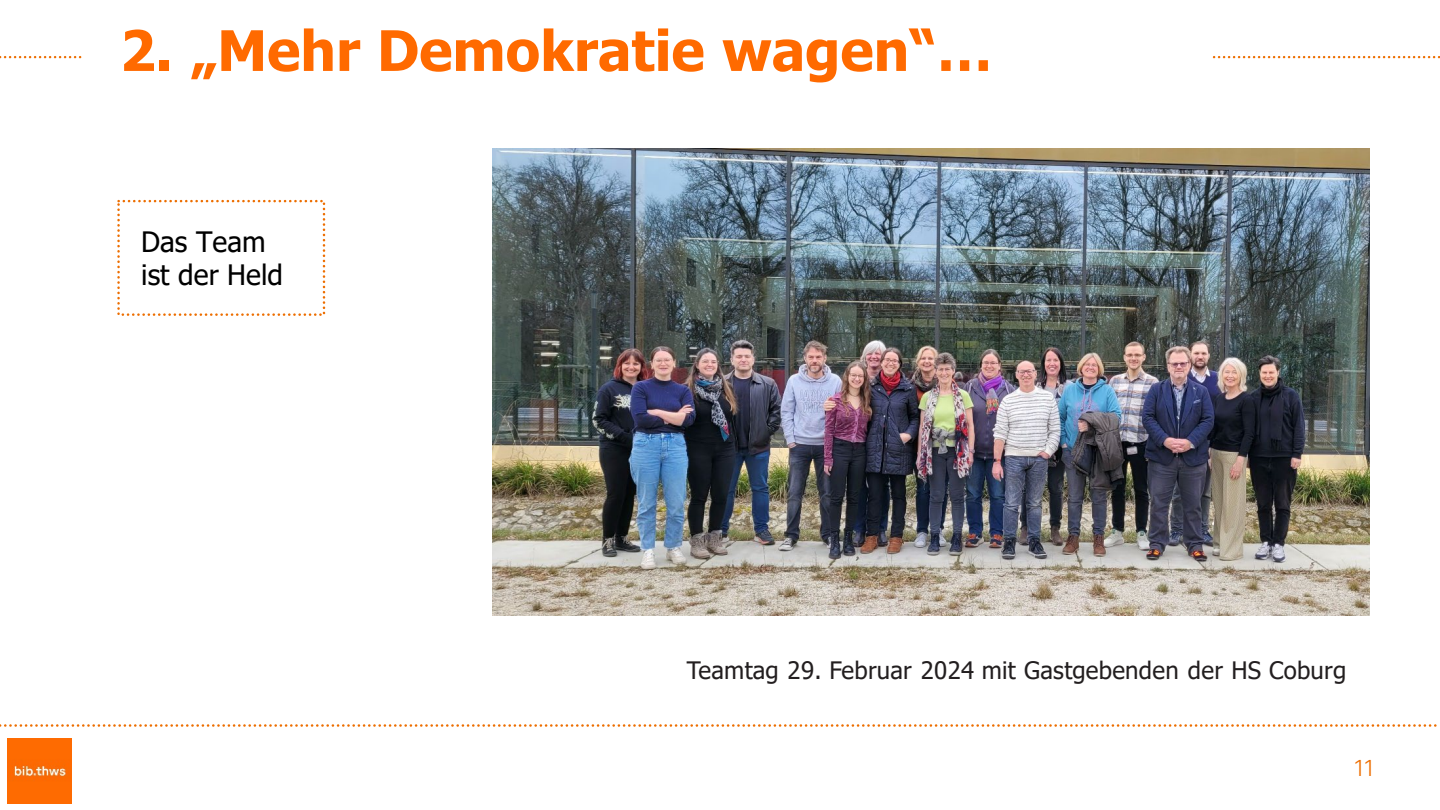
<style>
.page{position:relative;width:1440px;height:810px;background:#fff}
.page>*{position:absolute;margin:0;border:0;box-sizing:border-box;transform-origin:0 0}
.t1{font:700 56px "Tahoma";color:#ff6a00}
.t2{font:28px/33.6px "Tahoma";color:#000}
.t3{font:24px "Tahoma";letter-spacing:.01em;color:#231f20}
.t4{font:300 22px "Inter";color:#ed6e00}
</style>
<div class="page">
<img style="left:7px;top:739px;width:65px;height:64px">
<svg style="left:0;top:56px;width:82px;height:2px"></svg>
<svg style="left:1212px;top:56px;width:228px;height:2px"></svg>
<svg style="left:0;top:724px;width:1437px;height:3px"></svg>
<div style="left:117px;top:200px;width:208px;height:116px;border:2px dashed #ed6e00"></div>
<img style="left:492px;top:149px;width:878px;height:467px">
<h2 class="t1" style="left:120px;top:11px;width:874px">2. „Mehr Demokratie wagen“…</h2>
<p class="t2" style="left:141px;top:226px;width:143px">Das Team ist der Held</p>
<p class="t3" style="left:687px;top:654px;width:661px">Teamtag 29. Februar 2024 mit Gastgebenden der HS Coburg</p>
<p class="t4" style="left:1354px;top:752px;width:21px">11</p>
</div>
